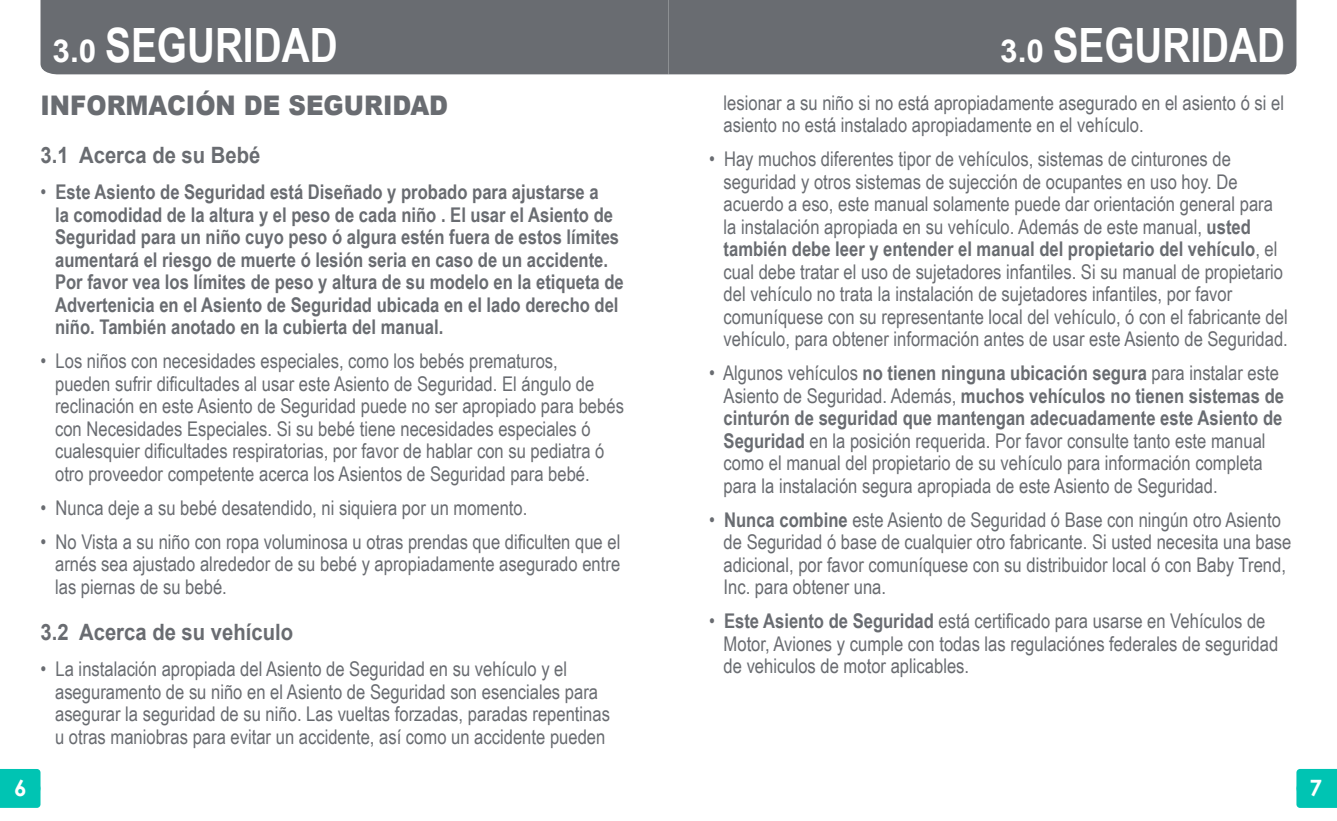
<style>
.page{position:relative;width:1337px;height:821px;background:#fff}
.page>*{position:absolute;margin:0;border:0;box-sizing:border-box;transform-origin:0 0}
.t1{font:700 47.25px "Arial Narrow";color:#fff}
.t2{font:900 27px "Arial";color:#696c71;scale:.9 1}
.t3{font:700 22.5px "Arial";color:#696c71;scale:.9 1}
.t4{font:700 22.5px "Century Gothic";color:#fff}
.t5{font:20.25px/22.5px "Arial Narrow";color:#696c71}
.t6{font:700 20.25px/22.5px "Arial Narrow";color:#696c71}
.s1{font-family:"Arial";font-size:31.5px}
.s2{font-weight:700}
.s3{font-weight:400}
</style>
<div class="page">
<div style="left:668px;top:0;width:628px;height:74px;background:#696c71"></div>
<div style="left:40px;top:0;width:628px;height:74px;background:#696c71"></div>
<div style="left:0;top:769px;width:40px;height:38px;background:#00c4b3"></div>
<div style="left:1296px;top:768px;width:40px;height:39px;background:#00c4b3"></div>
<h1 class="t1" style="left:53px;top:9px;width:287px"><span class="s1">3.0</span> SEGURIDAD</h1>
<h1 class="t1" style="left:1000px;top:9px;width:287px"><span class="s1">3.0</span> SEGURIDAD</h1>
<p class="t5" style="left:723px;top:91px;width:562px">lesionar a su niño si no está apropiadamente asegurado en el asiento ó si el asiento no está instalado apropiadamente en el vehículo.</p>
<p class="t5" style="left:723px;top:147px;width:566px;text-indent:-15px">• Hay muchos diferentes tipor de vehículos, sistemas de cinturones de seguridad y otros sistemas de sujección de ocupantes en uso hoy. De acuerdo a eso, este manual solamente puede dar orientación general para la instalación apropiada en su vehículo. Además de este manual, <span class="s2">usted también debe leer y entender el manual del propietario del vehículo</span>, el cual debe tratar el uso de sujetadores infantiles. Si su manual de propietario del vehículo no trata la instalación de sujetadores infantiles, por favor comuníquese con su representante local del vehículo, ó con el fabricante del vehículo, para obtener información antes de usar este Asiento de Seguridad.</p>
<p class="t5" style="left:723px;top:361px;width:562px;text-indent:-15px">• Algunos vehículos <span class="s2">no tienen ninguna ubicación segura</span> para instalar este Asiento de Seguridad. Además, <span class="s2">muchos vehículos no tienen sistemas de cinturón de seguridad que mantengan adecuadamente este Asiento de Seguridad</span> en la posición requerida. Por favor consulte tanto este manual como el manual del propietario de su vehículo para información completa para la instalación segura apropiada de este Asiento de Seguridad.</p>
<p class="t5" style="left:723px;top:507px;width:569px;text-indent:-15px">• <span class="s2">Nunca combine</span> este Asiento de Seguridad ó Base con ningún otro Asiento de Seguridad ó base de cualquier otro fabricante. Si usted necesita una base adicional, por favor comuníquese con su distribuidor local ó con Baby Trend, Inc. para obtener una.</p>
<p class="t5" style="left:723px;top:608px;width:556px;text-indent:-15px">• <span class="s2">Este Asiento de Seguridad</span> está certificado para usarse en Vehículos de<br>Motor, Aviones y cumple con todas las regulaciónes federales de seguridad de vehiculos de motor aplicables.</p>
<h2 class="t2" style="left:40px;top:90px;width:454px">INFORMACIÓN DE SEGURIDAD</h2>
<p class="t3" style="left:40px;top:142px;width:246px">3.1 Acerca de su Bebé</p>
<p class="t6" style="left:55px;top:180px;width:570px;text-indent:-15px"><span class="s3">•</span> Este Asiento de Seguridad está Diseñado y probado para ajustarse a<br>la comodidad de la altura y el peso de cada niño . El usar el Asiento de Seguridad para un niño cuyo peso ó algura estén fuera de estos límites aumentará el riesgo de muerte ó lesión seria en caso de un accidente.<br>Por favor vea los límites de peso y altura de su modelo en la etiqueta de Advertenicia en el Asiento de Seguridad ubicada en el lado derecho del niño. También anotado en la cubierta del manual.</p>
<p class="t5" style="left:55px;top:349px;width:570px;text-indent:-15px">• Los niños con necesidades especiales, como los bebés prematuros,<br>pueden sufrir dificultades al usar este Asiento de Seguridad. El ángulo de reclinación en este Asiento de Seguridad puede no ser apropiado para bebés con Necesidades Especiales. Si su bebé tiene necesidades especiales ó cualesquier dificultades respiratorias, por favor de hablar con su pediatra ó otro proveedor competente acerca los Asientos de Seguridad para bebé.</p>
<p class="t5" style="left:40px;top:495px;width:488px">• Nunca deje a su bebé desatendido, ni siquiera por un momento.</p>
<p class="t5" style="left:55px;top:529px;width:567px;text-align:justify;text-indent:-15px">• No Vista a su niño con ropa voluminosa u otras prendas que dificulten que el arnés sea ajustado alrededor de su bebé y apropiadamente asegurado entre las piernas de su bebé.</p>
<p class="t3" style="left:40px;top:619px;width:282px">3.2 Acerca de su vehículo</p>
<p class="t5" style="left:55px;top:656px;width:556px;text-indent:-15px">• La instalación apropiada del Asiento de Seguridad en su vehículo y el aseguramento de su niño en el Asiento de Seguridad son esenciales para asegurar la seguridad de su niño. Las vueltas forzadas, paradas repentinas u otras maniobras para evitar un accidente, así como un accidente pueden</p>
<p class="t4" style="left:14px;top:773px;width:14px">6</p>
<p class="t4" style="left:1309px;top:773px;width:14px">7</p>
</div>
